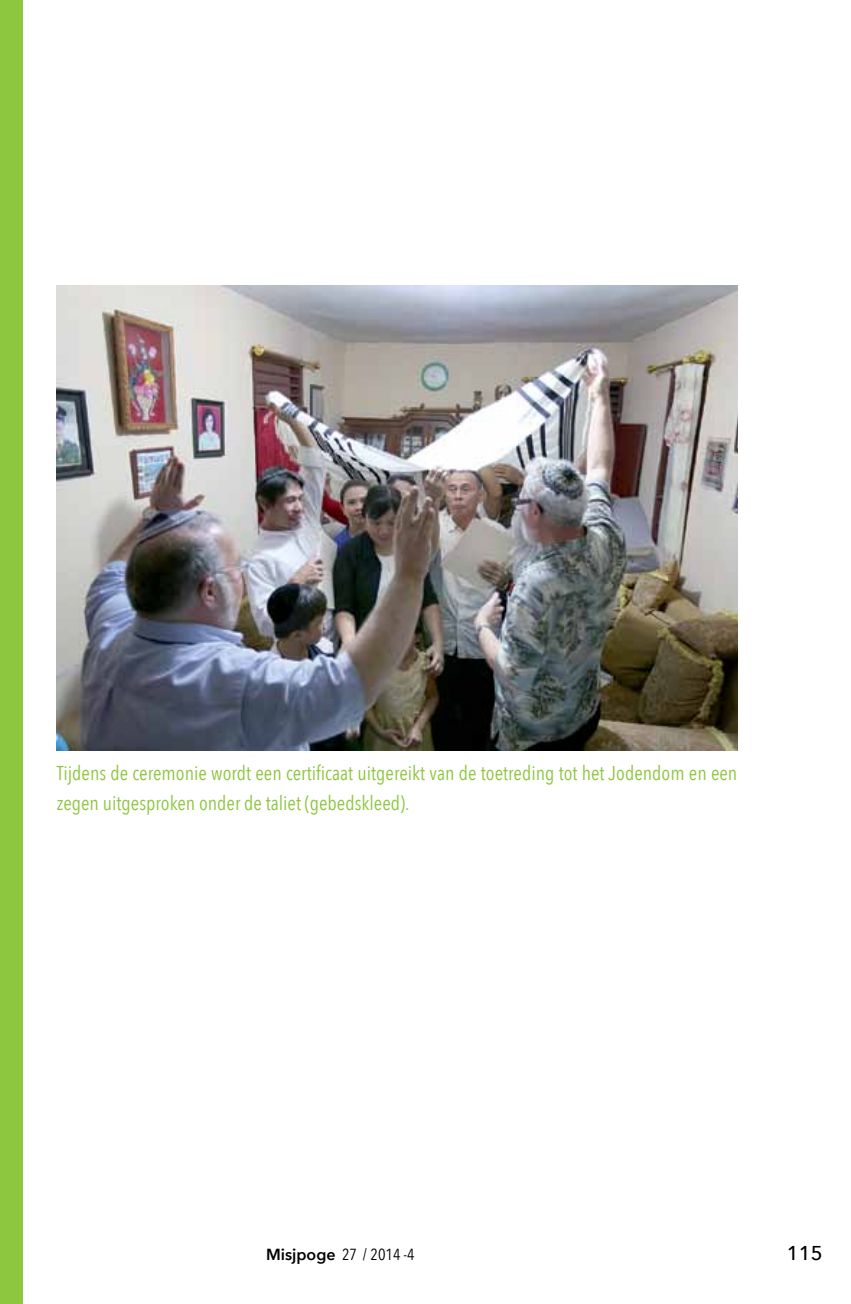
<style>
.page{position:relative;width:851px;height:1304px;background:#fff}
.page>*{position:absolute;margin:0;border:0;box-sizing:border-box;transform-origin:0 0}
.t1{font:20px/30px "Avenir Next Condensed";color:#8dc63f}
.t2{font:500 20px "Avenir Next";color:#000}
.t3{font:16px "Avenir Next Condensed";color:#000}
.s1{font-family:"Avenir Next";font-weight:600}
</style>
<div class="page">
<div style="left:0;top:0;width:23px;height:1304px;background:#8dc63f"></div>
<img style="left:57px;top:285px;width:680px;height:465px">
<p class="t1" style="left:57px;top:757px;width:682px">Tijdens de ceremonie wordt een certificaat uitgereikt van de toetreding tot het Jodendom en een zegen uitgesproken onder de taliet (gebedskleed).</p>
<p class="t3" style="left:266px;top:1241px;width:150px"><span class="s1">Misjpoge</span> 27 / 2014 -4</p>
<p class="t2" style="left:786px;top:1236px;width:37px">115</p>
</div>
